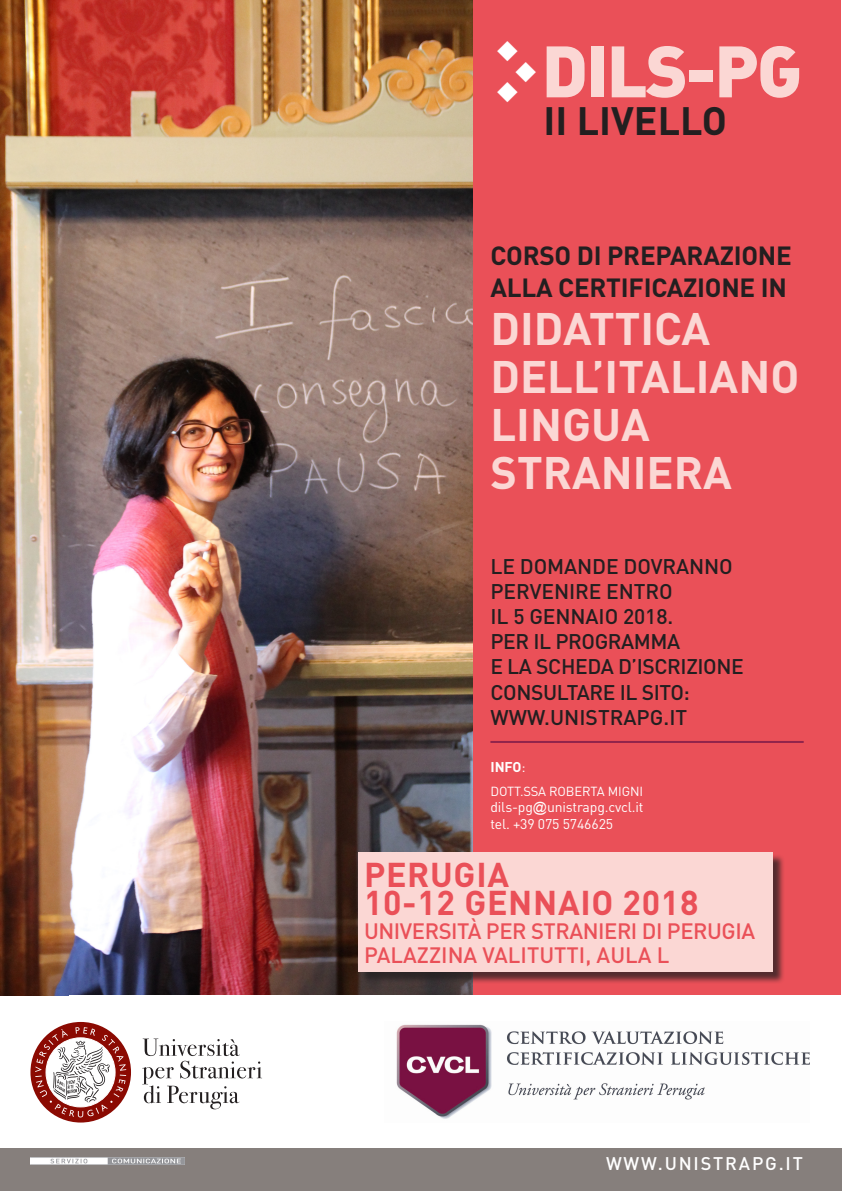
<style>
.page{position:relative;width:842px;height:1191px;background:#fff}
.page>*{position:absolute;margin:0;border:0;box-sizing:border-box;transform-origin:0 0}
.t1{font:71.5px "DIN Black Alternate";letter-spacing:-.03em;color:#fbd7d4}
.t2{font:700 45px "DIN";color:#fbd7d4}
.t3{font:700 39.1px "DIN";color:#231f20}
.t4{font:700 34px "DIN";letter-spacing:.02em;color:#ea5058}
.t5{font:700 26px/31.2px "DIN";letter-spacing:-.01em;color:#231f20}
.t6{font:500 22px "DIN";letter-spacing:-.02em;color:#ea5058}
.t7{font:500 22px "DIN";color:#ea5058}
.t8{font:500 21px/25.2px "DIN";letter-spacing:-.005em;color:#231f20}
.t9{font:500 18.1px "DIN";letter-spacing:.1em;color:#fff}
.t10{font:14px "DIN";letter-spacing:-.01em;color:#fff}
.t11{font:700 14px "DIN";color:#fff}
.t12{font:13px "DIN";letter-spacing:-.01em;color:#fff}
.s1{font-weight:400}
.s2{font-family:"Arial"}
</style>
<div class="page">
<div style="left:0;top:1148px;width:842px;height:43px;background:#867f7c"></div>
<img style="left:0;top:0;width:473px;height:995px">
<div style="left:69px;top:994px;width:703px;height:132px;background:#fff"></div>
<div style="left:30px;top:1022px;width:101px;height:100px;background:#8b0a02;border-radius:50%"></div>
<svg style="left:142px;top:1038px;width:120px;height:71px"></svg>
<svg style="left:35px;top:1027px;width:91px;height:90px"></svg>
<img style="left:396px;top:1024px;width:413px;height:95px">
<img style="left:30px;top:1157px;width:154px;height:7px">
<div style="left:473px;top:0;width:367px;height:994px;background:#ea5058"></div>
<div style="left:360px;top:854px;width:425px;height:130px;background:#231f20;opacity:.75"></div>
<div style="left:358px;top:853px;width:414px;height:119px;background:#fbd7d4"></div>
<hr style="left:490px;top:741px;width:314px;height:2px;background:#91244b">
<p class="t1" style="left:541px;top:24px;width:262px">DILS-PG</p>
<p class="t3" style="left:544px;top:96px;width:185px">II LIVELLO</p>
<p class="t5" style="left:490px;top:239px;width:303px">CORSO DI PREPARAZIONE<br>ALLA CERTIFICAZIONE IN</p>
<p class="t2" style="left:490px;top:299px;width:221px">DIDATTICA</p>
<p class="t2" style="left:490px;top:347px;width:310px">DELL’ITALIANO</p>
<p class="t2" style="left:490px;top:395px;width:161px">LINGUA</p>
<p class="t2" style="left:490px;top:443px;width:243px">STRANIERA</p>
<p class="t8" style="left:490px;top:552px;width:244px">LE DOMANDE DOVRANNO<br>PERVENIRE ENTRO</p>
<p class="t8" style="left:490px;top:603px;width:184px">IL 5 GENNAIO 2018.</p>
<p class="t8" style="left:490px;top:628px;width:191px">PER IL PROGRAMMA</p>
<p class="t8" style="left:490px;top:653px;width:255px">E LA SCHEDA D’ISCRIZIONE<br>CONSULTARE IL SITO:</p>
<p class="t8" style="left:490px;top:704px;width:198px">WWW.UNISTRAPG.IT</p>
<p class="t11" style="left:490px;top:757px;width:37px">INFO<span class="s1">:</span></p>
<p class="t12" style="left:490px;top:783px;width:154px">DOTT.SSA ROBERTA MIGNI</p>
<p class="t10" style="left:490px;top:798px;width:155px">dils-pg<span class="s2">@</span>unistrapg.cvcl.it</p>
<p class="t10" style="left:490px;top:815px;width:124px">tel. +39 075 5746625</p>
<p class="t4" style="left:364px;top:852px;width:147px">PERUGIA</p>
<p class="t4" style="left:364px;top:880px;width:336px">10-12 GENNAIO 2018</p>
<p class="t6" style="left:364px;top:916px;width:393px">UNIVERSITÀ PER STRANIERI DI PERUGIA</p>
<p class="t7" style="left:364px;top:940px;width:307px">PALAZZINA VALITUTTI, AULA L</p>
<p class="t9" style="left:606px;top:1152px;width:198px">WWW.UNISTRAPG.IT</p>
</div>
